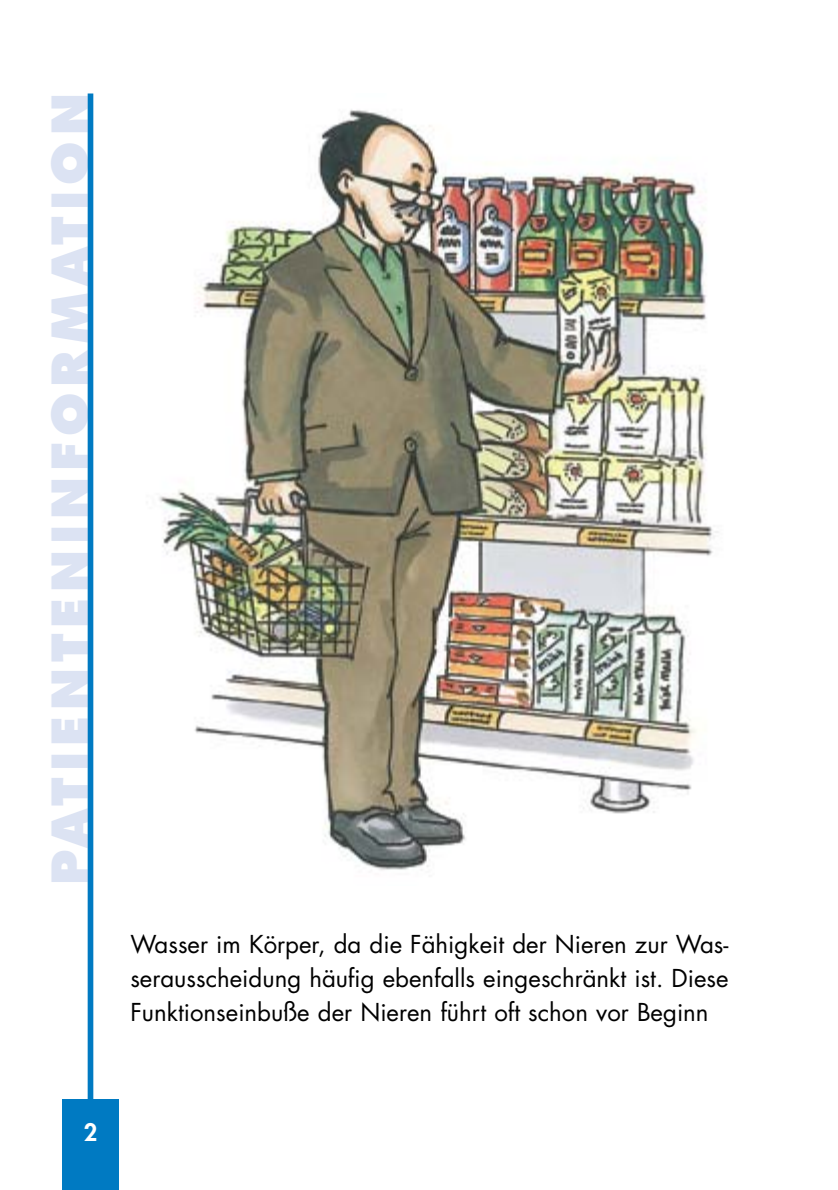
<style>
.page{position:relative;width:838px;height:1190px;background:#fff}
.page>*{position:absolute;margin:0;border:0;box-sizing:border-box;transform-origin:0 0}
.t1{font:800 48px "Futura";letter-spacing:.125em;color:#dce3f3}
.t2{font:24px/33.6px "Futura";color:#000;text-align:justify}
.t3{font:800 23.4px "Futura";color:#fff}
</style>
<div class="page">
<div style="left:62px;top:1100px;width:57px;height:90px;background:#007ac2"></div>
<div style="left:88px;top:94px;width:5px;height:1020px;background:#007ac2"></div>
<img style="left:159px;top:109px;width:560px;height:761px">
<h1 class="t1" style="left:49px;top:885px;width:793px;rotate:-90deg">PATIENTENINFORMATION</h1>
<p class="t2" style="left:130px;top:930px;width:600px">Wasser im Körper, da die Fähigkeit der Nieren zur Was&shy;serausscheidung häufig ebenfalls eingeschränkt ist. Diese Funktionseinbuße der Nieren führt oft schon vor Beginn</p>
<p class="t3" style="left:84px;top:1122px;width:15px">2</p>
</div>
